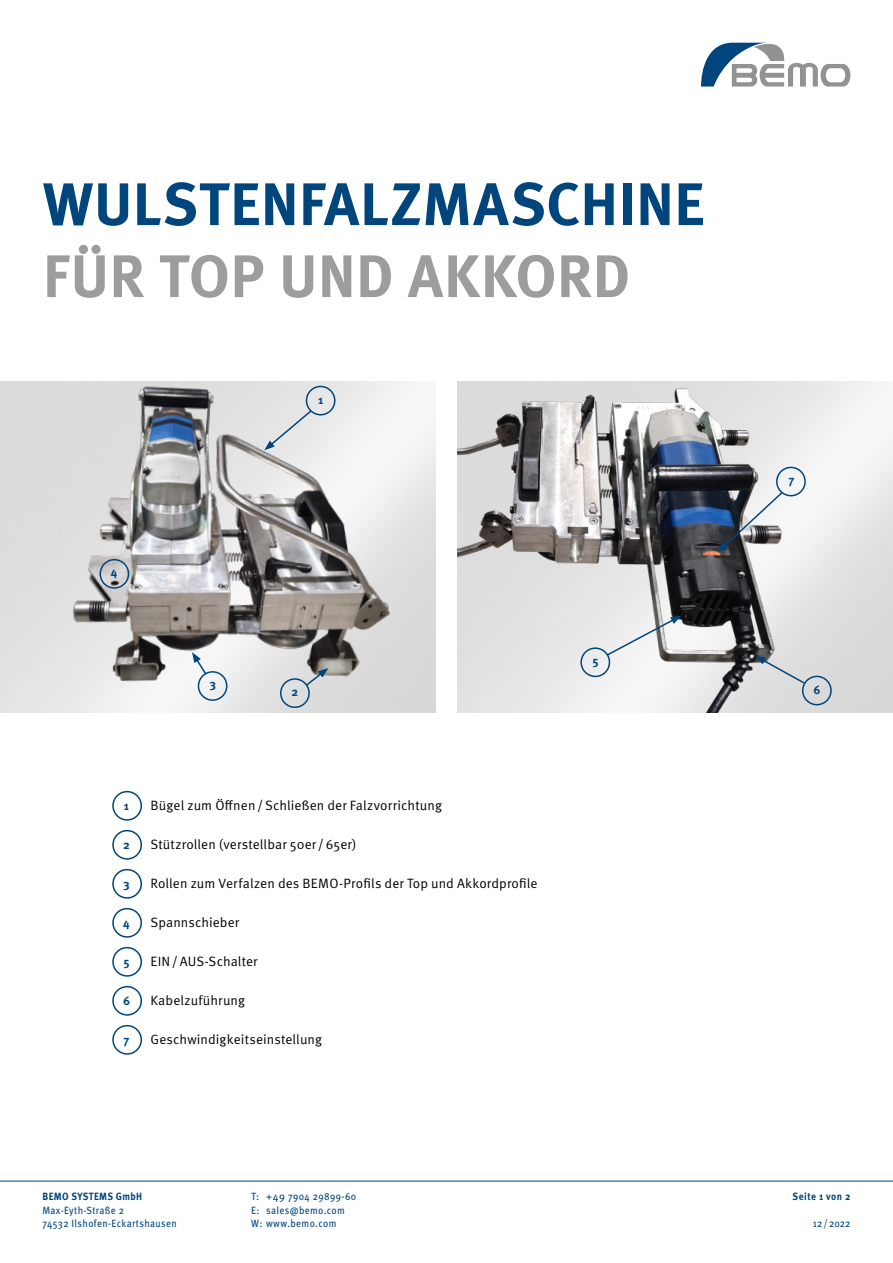
<style>
.page{position:relative;width:893px;height:1263px;background:#fff}
.page>*{position:absolute;margin:0;border:0;box-sizing:border-box;transform-origin:0 0}
.Headline{font:700 60px/72px "Meta OT";letter-spacing:.005em;color:#00457c}
.Fliesstext{font:13.5px "Meta OT Norm";letter-spacing:.005em;color:#000}
.Zahlen{font:700 12px "Meta OT";color:#00457c}
.t1{font:10.5px/13.5px "Meta OT";letter-spacing:.04em;color:#00457c;scale:.91 1}
.t2{font:10.5px/13.5px "Meta OT";letter-spacing:.04em;color:#00457c}
.t3{font:700 10.5px "Meta OT";letter-spacing:.04em;color:#00457c;scale:.91 1}
.s1{color:#9d9d9c}
</style>
<div class="page">
<hr style="left:0;top:1181px;width:893px;height:1px;background:#00457c">
<svg style="left:701px;top:43px;width:149px;height:44px"></svg>
<img style="left:809px;top:381px;width:84px;height:332px">
<img style="left:6px;top:381px;width:416px;height:332px">
<img style="left:457px;top:381px;width:352px;height:332px">
<div style="left:306px;top:386px;width:29px;height:29px;border:2px solid #00457c;border-radius:50%"></div>
<svg style="left:264px;top:409px;width:49px;height:41px;background:#d8dcdf"></svg>
<div style="left:198px;top:671px;width:29px;height:30px;border:2px solid #00457c;border-radius:50%"></div>
<div style="left:99px;top:559px;width:30px;height:30px;border:2px solid #00457c;border-radius:50%"></div>
<div style="left:280px;top:678px;width:30px;height:30px;border:2px solid #00457c;border-radius:50%"></div>
<svg style="left:304px;top:668px;width:24px;height:19px"></svg>
<div style="left:776px;top:467px;width:30px;height:29px;border:2px solid #00457c;border-radius:50%"></div>
<svg style="left:718px;top:490px;width:66px;height:62px"></svg>
<div style="left:580px;top:647px;width:30px;height:30px;border:2px solid #00457c;border-radius:50%"></div>
<svg style="left:605px;top:616px;width:76px;height:41px"></svg>
<svg style="left:755px;top:656px;width:51px;height:29px"></svg>
<div style="left:802px;top:676px;width:30px;height:29px;border:2px solid #00457c;border-radius:50%"></div>
<svg style="left:192px;top:652px;width:16px;height:24px"></svg>
<div style="left:112px;top:791px;width:30px;height:30px;border:2px solid #00457c;border-radius:50%"></div>
<div style="left:112px;top:830px;width:30px;height:30px;border:2px solid #00457c;border-radius:50%"></div>
<div style="left:112px;top:869px;width:30px;height:30px;border:2px solid #00457c;border-radius:50%"></div>
<div style="left:112px;top:908px;width:30px;height:30px;border:2px solid #00457c;border-radius:50%"></div>
<div style="left:112px;top:947px;width:30px;height:30px;border:2px solid #00457c;border-radius:50%"></div>
<div style="left:112px;top:986px;width:30px;height:30px;border:2px solid #00457c;border-radius:50%"></div>
<div style="left:112px;top:1025px;width:30px;height:30px;border:2px solid #00457c;border-radius:50%"></div>
<p class="Headline" style="left:43px;top:169px;width:663px">WULSTENFALZMASCHINE<br><span class="s1">FÜR TOP UND AKKORD</span></p>
<p class="Zahlen" style="left:318px;top:392px;width:7px">1</p>
<p class="Zahlen" style="left:111px;top:564px;width:8px">4</p>
<p class="Zahlen" style="left:209px;top:676px;width:8px">3</p>
<p class="Zahlen" style="left:291px;top:684px;width:8px">2</p>
<p class="Zahlen" style="left:124px;top:798px;width:7px">1</p>
<p class="Fliesstext" style="left:151px;top:797px;width:293px">Bügel zum Öffnen/Schließen der Falzvorrichtung</p>
<p class="Zahlen" style="left:123px;top:837px;width:8px">2</p>
<p class="Fliesstext" style="left:151px;top:836px;width:207px">Stützrollen (verstellbar 50er /65er)</p>
<p class="Zahlen" style="left:123px;top:876px;width:8px">3</p>
<p class="Fliesstext" style="left:151px;top:875px;width:389px">Rollen zum Verfalzen des BEMO-Profils der Top und Akkordprofile</p>
<p class="Zahlen" style="left:123px;top:915px;width:8px">4</p>
<p class="Fliesstext" style="left:151px;top:914px;width:90px">Spannschieber</p>
<p class="Zahlen" style="left:123px;top:954px;width:8px">5</p>
<p class="Fliesstext" style="left:151px;top:953px;width:108px">EIN/AUS-Schalter</p>
<p class="Zahlen" style="left:123px;top:993px;width:9px">6</p>
<p class="Fliesstext" style="left:151px;top:992px;width:96px">Kabelzuführung</p>
<p class="Zahlen" style="left:124px;top:1032px;width:7px">7</p>
<p class="Fliesstext" style="left:151px;top:1031px;width:173px">Geschwindigkeitseinstellung</p>
<p class="Zahlen" style="left:593px;top:653px;width:8px">5</p>
<p class="Zahlen" style="left:788px;top:472px;width:7px">7</p>
<p class="Zahlen" style="left:813px;top:682px;width:9px">6</p>
<p class="t3" style="left:43px;top:1190px;width:111px">BEMO SYSTEMS GmbH</p>
<p class="t3" style="left:792px;top:1190px;width:65px">Seite 1 von 2</p>
<p class="t1" style="left:43px;top:1203px;width:149px">Max-Eyth-Straße 2<br>74532 Ilshofen-Eckartshausen</p>
<p class="t2" style="left:251px;top:1190px;width:107px">T: +49 7904 29899-60<br>E: sales@bemo.com<br>W: www.bemo.com</p>
<p class="t1" style="left:813px;top:1217px;width:43px">12/2022</p>
</div>
